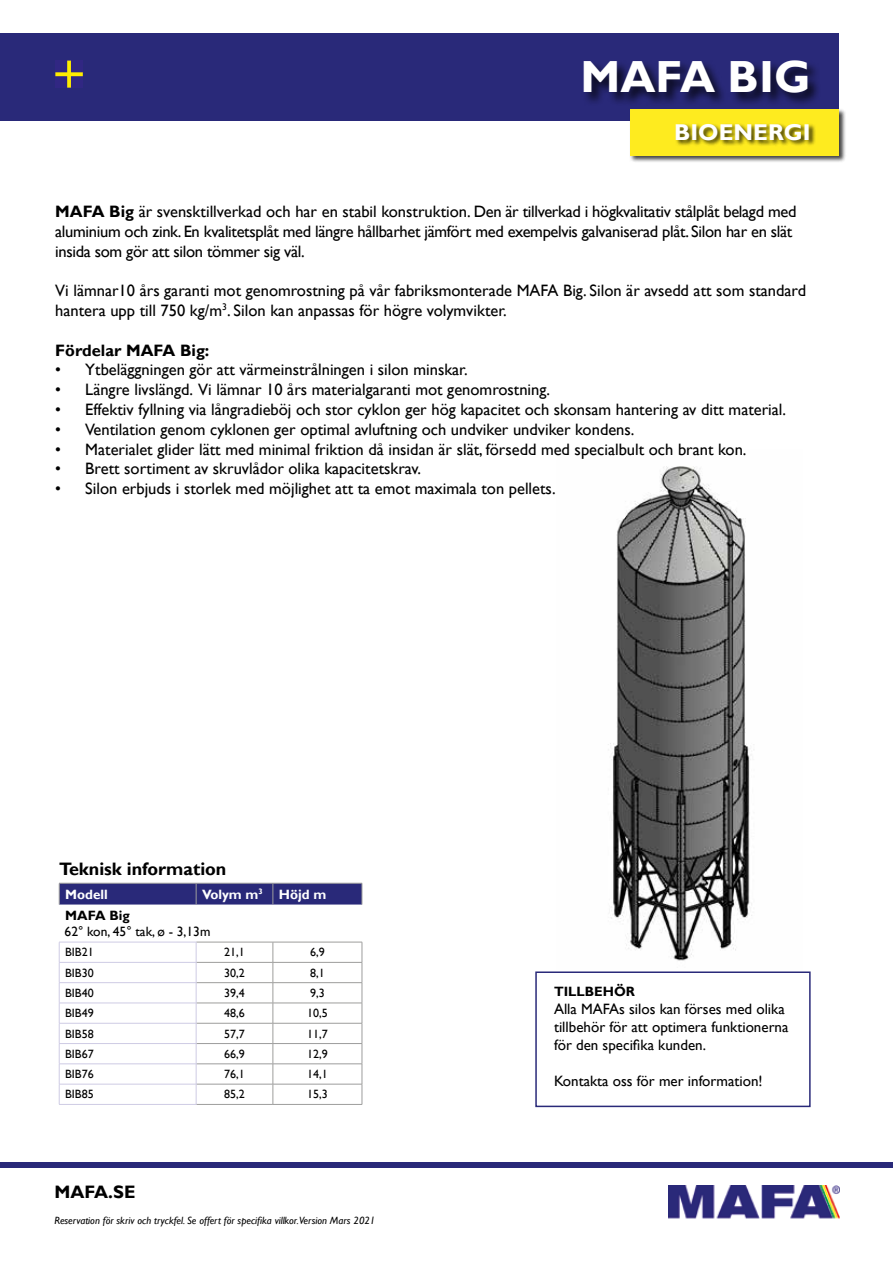
<style>
.page{position:relative;width:893px;height:1263px;background:#fff}
.page>*{position:absolute;margin:0;border:0;box-sizing:border-box;transform-origin:0 0}
.t1{font:700 45px "Gill Sans";color:#fff}
.t2{font:700 22.8px "Gill Sans";color:#fff}
.t3{font:700 18px "Gill Sans";color:#000}
.t4{font:16.5px/19.8px "Gill Sans";color:#000}
.t5{font:16.5px/19.8px "Gill Sans";letter-spacing:-.02em;color:#000}
.t6{font:700 16.5px "Gill Sans";color:#000}
.t7{font:15px/18px "Gill Sans";color:#000}
.t8{font:13.5px "Gill Sans";color:#000}
.t9{font:700 13.5px "Gill Sans";color:#fff}
.t10{font:700 13.5px "Gill Sans";color:#000}
.t11{font:12px "Gill Sans";color:#000}
.t12{font:italic 10.5px "Gill Sans";color:#000}
.s1{font-weight:700}
</style>
<div class="page">
<img style="left:608px;top:466px;width:144px;height:495px">
<div style="left:59px;top:883px;width:304px;height:21px;background:#292979"></div>
<hr style="left:196px;top:982px;width:77px;height:1px;background:#9d9d9c">
<hr style="left:273px;top:982px;width:89px;height:1px;background:#9d9d9c">
<hr style="left:196px;top:1003px;width:77px;height:1px;background:#9d9d9c">
<hr style="left:273px;top:1003px;width:89px;height:1px;background:#9d9d9c">
<hr style="left:196px;top:1023px;width:77px;height:1px;background:#9d9d9c">
<hr style="left:273px;top:1023px;width:89px;height:1px;background:#9d9d9c">
<hr style="left:196px;top:1043px;width:77px;height:1px;background:#9d9d9c">
<hr style="left:273px;top:1043px;width:89px;height:1px;background:#9d9d9c">
<hr style="left:196px;top:1063px;width:77px;height:1px;background:#9d9d9c">
<hr style="left:273px;top:1063px;width:89px;height:1px;background:#9d9d9c">
<hr style="left:196px;top:1084px;width:77px;height:1px;background:#9d9d9c">
<hr style="left:273px;top:1084px;width:89px;height:1px;background:#9d9d9c">
<hr style="left:196px;top:1104px;width:77px;height:1px;background:#9d9d9c">
<hr style="left:273px;top:1104px;width:89px;height:1px;background:#9d9d9c">
<hr style="left:196px;top:942px;width:77px;height:1px;background:#9d9d9c">
<hr style="left:273px;top:942px;width:89px;height:1px;background:#9d9d9c">
<svg style="left:273px;top:942px;width:1px;height:162px"></svg>
<svg style="left:362px;top:942px;width:1px;height:162px"></svg>
<hr style="left:196px;top:962px;width:77px;height:1px;background:#9d9d9c">
<hr style="left:273px;top:962px;width:89px;height:1px;background:#9d9d9c">
<hr style="left:59px;top:942px;width:137px;height:1px;background:#cecbe4">
<hr style="left:59px;top:962px;width:137px;height:1px;background:#cecbe4">
<hr style="left:59px;top:982px;width:137px;height:1px;background:#cecbe4">
<hr style="left:59px;top:1003px;width:137px;height:1px;background:#cecbe4">
<hr style="left:59px;top:1023px;width:137px;height:1px;background:#cecbe4">
<hr style="left:59px;top:1043px;width:137px;height:1px;background:#cecbe4">
<hr style="left:59px;top:1063px;width:137px;height:1px;background:#cecbe4">
<hr style="left:59px;top:1084px;width:137px;height:1px;background:#cecbe4">
<svg style="left:59px;top:943px;width:1px;height:161px"></svg>
<svg style="left:196px;top:942px;width:1px;height:162px"></svg>
<hr style="left:59px;top:1104px;width:137px;height:1px;background:#cecbe4">
<div style="left:535px;top:971px;width:276px;height:136px;border:2px solid #292979"></div>
<div style="left:0;top:33px;width:839px;height:88px;background:#292979"></div>
<div style="left:582px;top:59px;width:239px;height:48px;background:#000;opacity:.75"></div>
<div style="left:629px;top:108px;width:217px;height:54px;background:#000;opacity:.75"></div>
<div style="left:630px;top:109px;width:209px;height:46px;background:#feeb1f"></div>
<div style="left:675px;top:123px;width:141px;height:24px;background:#000;opacity:.75"></div>
<div style="left:0;top:1162px;width:893px;height:5px;background:#292979"></div>
<img style="left:669px;top:1186px;width:170px;height:33px">
<svg style="left:55px;top:61px;width:28px;height:27px"></svg>
<h1 class="t1" style="left:581px;top:50px;width:232px">MAFA BIG</h1>
<h2 class="t2" style="left:674px;top:118px;width:138px">BIOENERGI</h2>
<p class="t5" style="left:55px;top:202px;width:743px"><span class="s1">MAFA Big</span> är svensktillverkad och har en stabil konstruktion. Den är tillverkad i högkvalitativ stålplåt belagd med aluminium och zink. En kvalitetsplåt med längre hållbarhet jämfört med exempelvis galvaniserad plåt. Silon har en slät insida som gör att silon tömmer sig väl.</p>
<p class="t4" style="left:55px;top:281px;width:752px">Vi lämnar10 års garanti mot genomrostning på vår fabriksmonterade MAFA Big. Silon är avsedd att som standard hantera upp till 750 kg/m<sup>3</sup>. Silon kan anpassas för högre volymvikter.</p>
<p class="t6" style="left:55px;top:340px;width:156px">Fördelar MAFA Big:</p>
<p class="t4" style="left:55px;top:360px;width:414px">• Ytbeläggningen gör att värmeinstrålningen i silon minskar.</p>
<p class="t4" style="left:55px;top:380px;width:496px">• Längre livslängd. Vi lämnar 10 års materialgaranti mot genomrostning.</p>
<p class="t4" style="left:55px;top:400px;width:732px">• Effektiv fyllning via långradieböj och stor cyklon ger hög kapacitet och skonsam hantering av ditt material.</p>
<p class="t4" style="left:55px;top:420px;width:581px">• Ventilation genom cyklonen ger optimal avluftning och undviker undviker kondens.</p>
<p class="t4" style="left:55px;top:439px;width:693px">• Materialet glider lätt med minimal friktion då insidan är slät, försedd med specialbult och brant kon.</p>
<p class="t4" style="left:55px;top:459px;width:367px">• Brett sortiment av skruvlådor olika kapacitetskrav.</p>
<p class="t4" style="left:55px;top:479px;width:502px">• Silon erbjuds i storlek med möjlighet att ta emot maximala ton pellets.</p>
<p class="t3" style="left:59px;top:858px;width:169px">Teknisk information</p>
<p class="t9" style="left:65px;top:886px;width:44px">Modell</p>
<p class="t9" style="left:202px;top:886px;width:126px">Volym m<sup>3</sup> Höjd m</p>
<p class="t10" style="left:65px;top:907px;width:66px">MAFA Big</p>
<p class="t11" style="left:65px;top:945px;width:30px">BIB21</p>
<p class="t11" style="left:224px;top:945px;width:22px">21,1</p>
<p class="t11" style="left:310px;top:945px;width:16px">6,9</p>
<p class="t11" style="left:65px;top:966px;width:30px">BIB30</p>
<p class="t11" style="left:224px;top:966px;width:22px">30,2</p>
<p class="t11" style="left:310px;top:966px;width:16px">8,1</p>
<p class="t11" style="left:65px;top:986px;width:30px">BIB40</p>
<p class="t11" style="left:224px;top:986px;width:22px">39,4</p>
<p class="t11" style="left:310px;top:986px;width:16px">9,3</p>
<p class="t11" style="left:65px;top:1006px;width:30px">BIB49</p>
<p class="t11" style="left:224px;top:1006px;width:22px">48,6</p>
<p class="t11" style="left:307px;top:1006px;width:22px">10,5</p>
<p class="t11" style="left:65px;top:1026px;width:30px">BIB58</p>
<p class="t11" style="left:224px;top:1026px;width:22px">57,7</p>
<p class="t11" style="left:307px;top:1026px;width:22px">11,7</p>
<p class="t11" style="left:65px;top:1047px;width:30px">BIB67</p>
<p class="t11" style="left:224px;top:1047px;width:22px">66,9</p>
<p class="t11" style="left:307px;top:1047px;width:22px">12,9</p>
<p class="t11" style="left:65px;top:1067px;width:30px">BIB76</p>
<p class="t11" style="left:224px;top:1067px;width:22px">76,1</p>
<p class="t11" style="left:307px;top:1067px;width:22px">14,1</p>
<p class="t11" style="left:65px;top:1087px;width:30px">BIB85</p>
<p class="t11" style="left:224px;top:1087px;width:22px">85,2</p>
<p class="t11" style="left:307px;top:1087px;width:22px">15,3</p>
<p class="t8" style="left:65px;top:923px;width:147px">62° kon, 45° tak, ø - 3,13m</p>
<p class="t3" style="left:54px;top:1181px;width:83px">MAFA.SE</p>
<p class="t12" style="left:54px;top:1214px;width:322px">Reservation för skriv och tryckfel. Se offert för specifika villkor.Version Mars 2021</p>
<p class="t10" style="left:554px;top:984px;width:82px">TILLBEHÖR</p>
<p class="t7" style="left:554px;top:1000px;width:236px">Alla MAFAs silos kan förses med olika tillbehör för att optimera funktionerna för den specifika kunden.</p>
<p class="t7" style="left:554px;top:1072px;width:210px">Kontakta oss för mer information!</p>
</div>
